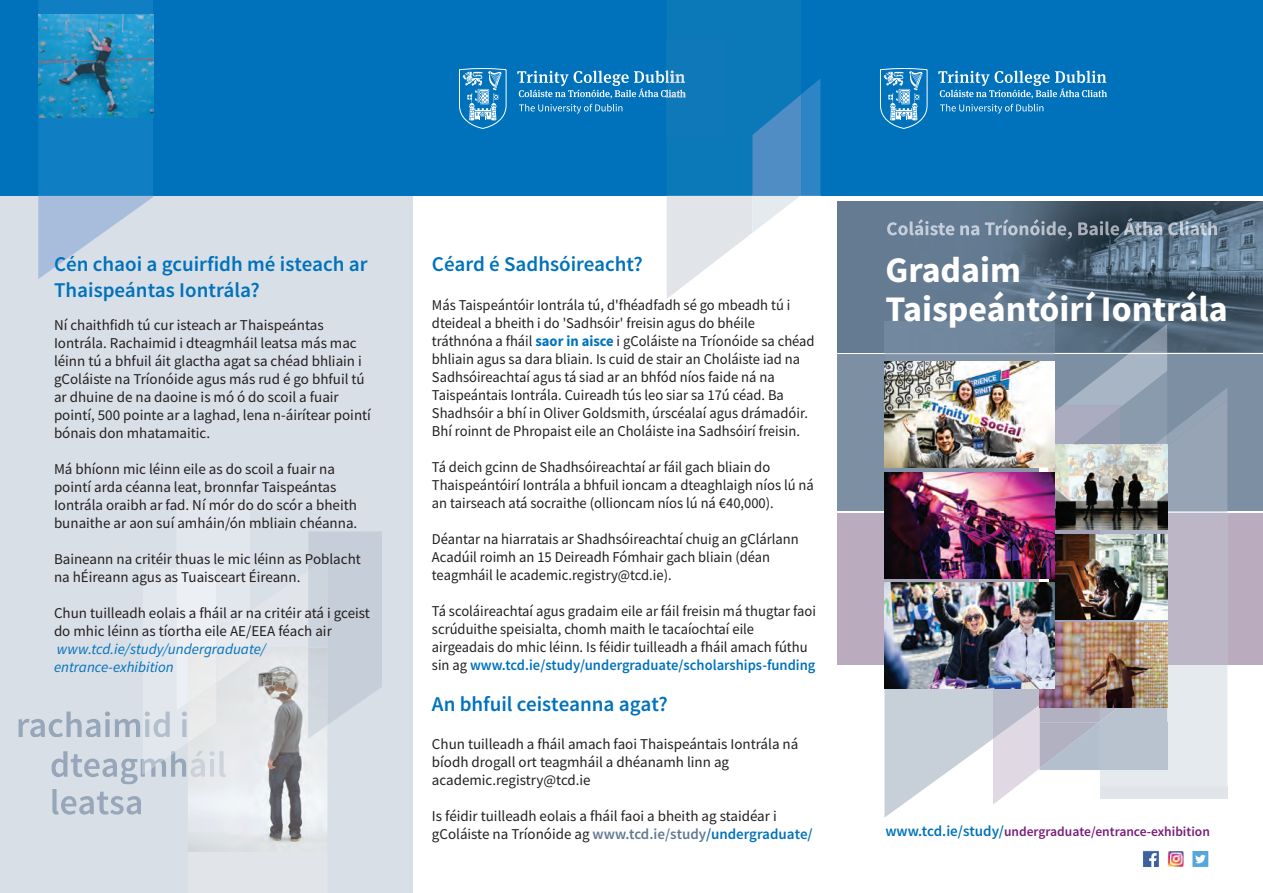
<style>
.page{position:relative;width:1263px;height:893px;background:#fff}
.page>*{position:absolute;margin:0;border:0;box-sizing:border-box;transform-origin:0 0}
.t1{font:700 36px/39px "Source Sans Pro";color:#fff}
.t2{font:600 21px/25.2px "Source Sans Pro";color:#0072bc}
.t3{font:15px/18px "Source Sans Pro";color:#231f20}
.t4{font:italic 15px/18px "Source Sans Pro";color:#0072bc}
.t5{font:600 13.5px "Source Sans Pro";color:#781c78}
.s1{font-weight:700;color:#0072bc}
.s2{font-weight:600;color:#0072bc}
.s3{font-weight:600;color:#627a90}
.s4{font-size:15px;color:#0072bc}
</style>
<div class="page">
<div style="left:0;top:0;width:412px;height:893px;background:#d8dfe6"></div>
<div style="left:838px;top:513px;width:425px;height:151px;background:#baabbe"></div>
<img style="left:838px;top:202px;width:425px;height:149px">
<div style="left:838px;top:354px;width:425px;height:157px;background:#7c8fa3"></div>
<div style="left:0;top:0;width:1263px;height:196px;background:#0072bc"></div>
<svg style="left:938px;top:71px;width:169px;height:27px"></svg>
<svg style="left:940px;top:104px;width:103px;height:10px"></svg>
<svg style="left:880px;top:68px;width:48px;height:61px"></svg>
<svg style="left:459px;top:68px;width:48px;height:61px"></svg>
<img style="left:1132px;top:324px;width:35px;height:27px">
<div style="left:884px;top:321px;width:170px;height:30px;background:#71879d"></div>
<svg style="left:884px;top:351px;width:343px;height:454px"></svg>
<img style="left:1049px;top:445px;width:118px;height:85px">
<img style="left:1050px;top:534px;width:117px;height:85px">
<img style="left:1039px;top:623px;width:128px;height:85px">
<img style="left:884px;top:361px;width:170px;height:107px">
<img style="left:884px;top:472px;width:170px;height:106px">
<img style="left:884px;top:583px;width:170px;height:106px">
<div style="left:1143px;top:851px;width:16px;height:16px;background:#3b619e"></div>
<svg style="left:1149px;top:853px;width:7px;height:13px"></svg>
<div style="left:1142px;top:850px;width:17px;height:18px;border:1px solid #fff"></div>
<img style="left:1169px;top:852px;width:13px;height:14px">
<div style="left:1167px;top:850px;width:17px;height:18px;border:1px solid #fff"></div>
<div style="left:1192px;top:851px;width:16px;height:16px;background:#54a6dc"></div>
<svg style="left:1195px;top:855px;width:11px;height:8px"></svg>
<div style="left:1192px;top:850px;width:17px;height:18px;border:1px solid #fff"></div>
<svg style="left:517px;top:0;width:303px;height:298px"></svg>
<svg style="left:19px;top:532px;width:363px;height:320px"></svg>
<div style="left:188px;top:648px;width:28px;height:55px;background:#eaebeb"></div>
<svg style="left:38px;top:0;width:115px;height:279px"></svg>
<img style="left:38px;top:14px;width:115px;height:103px">
<img style="left:887px;top:219px;width:73px;height:16px">
<h2 class="t2" style="left:54px;top:252px;width:315px">Cén chaoi a gcuirfidh mé isteach ar<br>Thaispeántas Iontrála?</h2>
<p class="t3" style="left:54px;top:315px;width:318px">Ní chaithfidh tú cur isteach ar Thaispeántas Iontrála. Rachaimid i dteagmháil leatsa más mac léinn tú a bhfuil áit glactha agat sa chéad bhliain i gColáiste na Tríonóide agus más rud é go bhfuil tú ar dhuine de na daoine is mó ó do scoil a fuair pointí, 500 pointe ar a laghad, lena n-áirítear pointí bónais don mhatamaitic.</p>
<p class="t3" style="left:54px;top:459px;width:305px">Má bhíonn mic léinn eile as do scoil a fuair na pointí arda céanna leat, bronnfar Taispeántas Iontrála oraibh ar fad. Ní mór do do scór a bheith bunaithe ar aon suí amháin/ón mbliain chéanna.</p>
<p class="t3" style="left:54px;top:549px;width:308px">Baineann na critéir thuas le mic léinn as Poblacht na hÉireann agus as Tuaisceart Éireann.</p>
<p class="t3" style="left:54px;top:603px;width:317px">Chun tuilleadh eolais a fháil ar na critéir atá i gceist do mhic léinn as tíortha eile AE/EEA féach air</p>
<p class="t4" style="left:54px;top:639px;width:214px">www.tcd.ie/study/undergraduate/ entrance-exhibition</p>
<h2 class="t2" style="left:432px;top:252px;width:212px">Céard é Sadhsóireacht?</h2>
<p class="t3" style="left:432px;top:296px;width:384px">Más Taispeántóir Iontrála tú, d'fhéadfadh sé go mbeadh tú i dteideal a bheith i do 'Sadhsóir' freisin agus do bhéile tráthnóna a fháil <span class="s1">saor in aisce</span> i gColáiste na Tríonóide sa chéad bhliain agus sa dara bliain. Is cuid de stair an Choláiste iad na Sadhsóireachtaí agus tá siad ar an bhfód níos faide ná na Taispeántais Iontrála. Cuireadh tús leo siar sa 17ú céad. Ba Shadhsóir a bhí in Oliver Goldsmith, úrscéalaí agus drámadóir.<br>Bhí roinnt de Phropaist eile an Choláiste ina Sadhsóirí freisin.</p>
<p class="t3" style="left:432px;top:458px;width:383px">Tá deich gcinn de Shadhsóireachtaí ar fáil gach bliain do<br>Thaispeántóirí Iontrála a bhfuil ioncam a dteaghlaigh níos lú ná an tairseach atá socraithe (ollioncam níos lú ná €40,000).</p>
<p class="t3" style="left:432px;top:530px;width:368px">Déantar na hiarratais ar Shadhsóireachtaí chuig an gClárlann<br>Acadúil roimh an 15 Deireadh Fómhair gach bliain (déan teagmháil le academic.registry@tcd.ie).</p>
<p class="t3" style="left:432px;top:602px;width:386px">Tá scoláireachtaí agus gradaim eile ar fáil freisin má thugtar faoi scrúduithe speisialta, chomh maith le tacaíochtaí eile airgeadais do mhic léinn. Is féidir tuilleadh a fháil amach fúthu sin ag <span class="s2">www.tcd.ie/study/undergraduate/scholarships-funding</span></p>
<h2 class="t2" style="left:432px;top:692px;width:237px">An bhfuil ceisteanna agat?</h2>
<p class="t3" style="left:432px;top:735px;width:368px">Chun tuilleadh a fháil amach faoi Thaispeántais Iontrála ná bíodh drogall ort teagmháil a dhéanamh linn ag academic.registry@tcd.ie</p>
<p class="t3" style="left:432px;top:807px;width:382px">Is féidir tuilleadh eolais a fháil faoi a bheith ag staidéar i gColáiste na Tríonóide ag <span class="s3">www.tcd.ie/study</span><span class="s2">/undergraduate/</span></p>
<h1 class="t1" style="left:885px;top:250px;width:344px">Gradaim<br>Taispeántóirí Iontrála</h1>
<p class="t5" style="left:885px;top:822px;width:326px"><span class="s4">www.tcd.ie/study/</span>undergraduate/entrance-exhibition</p>
</div>
